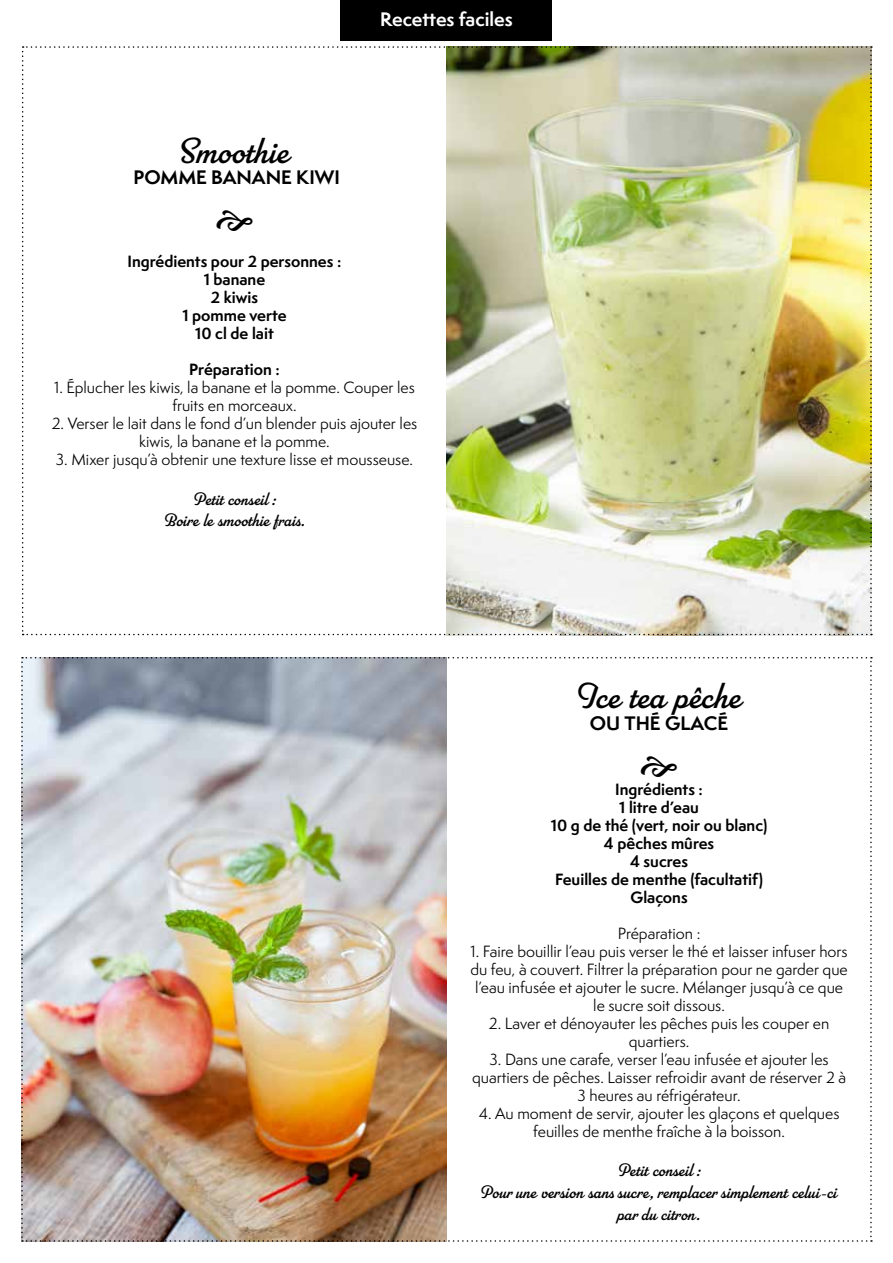
<style>
.page{position:relative;width:893px;height:1263px;background:#fff}
.page>*{position:absolute;margin:0;border:0;box-sizing:border-box;transform-origin:0 0}
.t1{font:36px "Parkside";color:#000}
.t2{font:18px/21.6px "Parkside";color:#000;text-align:center}
.t3{font:700 18px "Semplicita Pro";color:#000}
.t4{font:700 18px "Semplicita Pro";color:#fff}
.t5{font:15px/18px "Semplicita Pro";color:#000;text-align:center}
.t6{font:700 15px/18px "Semplicita Pro";color:#000;text-align:center}
</style>
<div class="page">
<div style="left:341px;top:0;width:211px;height:40px;background:#000"></div>
<img style="left:21px;top:657px;width:851px;height:585px">
<img style="left:22px;top:46px;width:850px;height:589px">
<p class="t4" style="left:380px;top:6px;width:134px">Recettes faciles</p>
<h1 class="t1" style="left:177px;top:130px;width:114px">Smoothie</h1>
<p class="t3" style="left:133px;top:164px;width:208px">POMME BANANE KIWI</p>
<p class="t6" style="left:128px;top:252px;width:215px">Ingrédients pour 2 personnes :<br>1 banane<br>2 kiwis<br>1 pomme verte<br>10 cl de lait</p>
<p class="t6" style="left:189px;top:360px;width:92px">Préparation :</p>
<p class="t5" style="left:54px;top:378px;width:362px">1. Éplucher les kiwis, la banane et la pomme. Couper les fruits en morceaux.</p>
<p class="t5" style="left:52px;top:414px;width:367px">2. Verser le lait dans le fond d’un blender puis ajouter les kiwis, la banane et la pomme.</p>
<p class="t5" style="left:56px;top:450px;width:359px">3. Mixer jusqu’à obtenir une texture lisse et mousseuse.</p>
<p class="t2" style="left:163px;top:488px;width:144px">Petit conseil :<br>Boire le smoothie frais.</p>
<h1 class="t1" style="left:574px;top:675px;width:169px">Ice tea pêche</h1>
<p class="t3" style="left:590px;top:710px;width:140px">OU THÉ GLACÉ</p>
<p class="t6" style="left:551px;top:780px;width:218px">Ingrédients :<br>1 litre d’eau<br>10 g de thé (vert, noir ou blanc)<br>4 pêches mûres<br>4 sucres<br>Feuilles de menthe (facultatif)<br>Glaçons</p>
<p class="t5" style="left:618px;top:924px;width:84px">Préparation :</p>
<p class="t5" style="left:470px;top:942px;width:379px">1. Faire bouillir l’eau puis verser le thé et laisser infuser hors du feu, à couvert. Filtrer la préparation pour ne garder que l’eau infusée et ajouter le sucre. Mélanger jusqu’à ce que le sucre soit dissous.</p>
<p class="t5" style="left:489px;top:1014px;width:342px">2. Laver et dénoyauter les pêches puis les couper en quartiers.</p>
<p class="t5" style="left:472px;top:1050px;width:376px">3. Dans une carafe, verser l’eau infusée et ajouter les quartiers de pêches. Laisser refroidir avant de réserver 2 à<br>3 heures au réfrigérateur.</p>
<p class="t5" style="left:479px;top:1104px;width:362px">4. Au moment de servir, ajouter les glaçons et quelques feuilles de menthe fraîche à la boisson.</p>
<p class="t2" style="left:479px;top:1159px;width:359px">Petit conseil :<br>Pour une version sans sucre, remplacer simplement celui-ci par du citron.</p>
</div>
